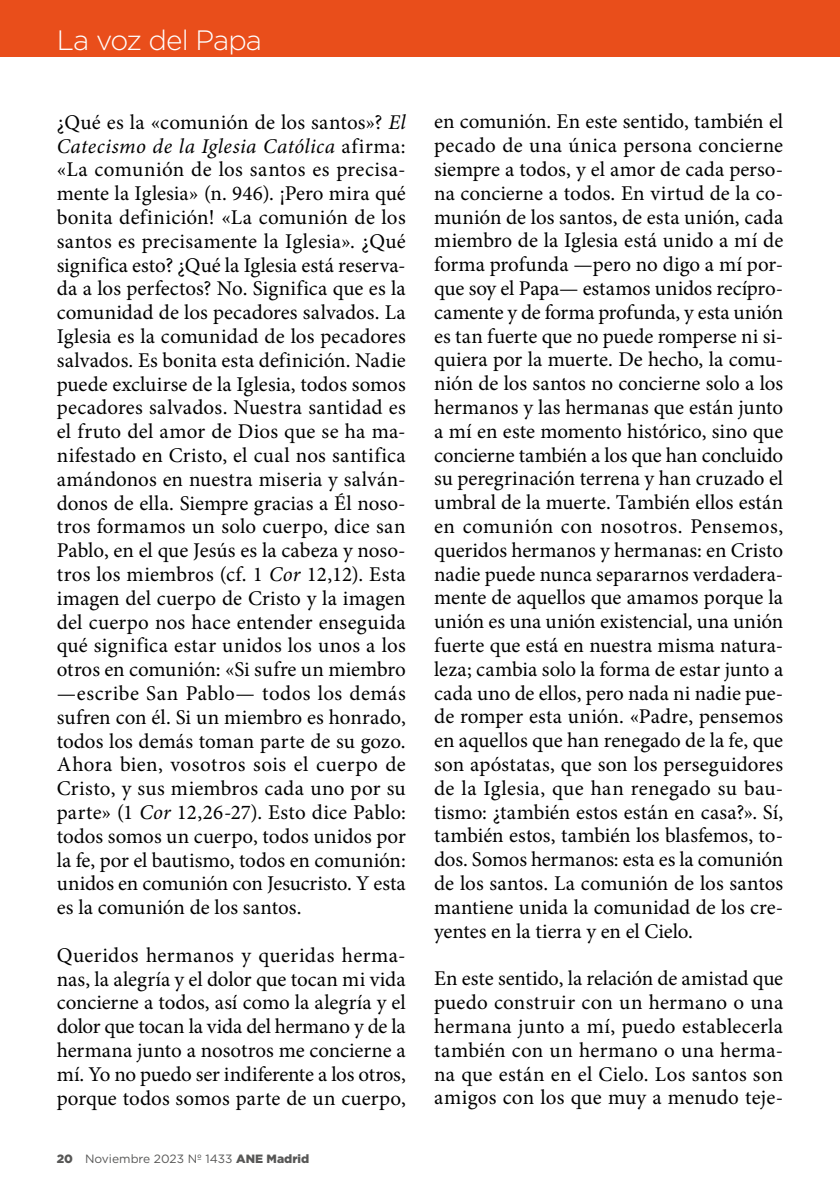
<style>
.page{position:relative;width:840px;height:1191px;background:#fff}
.page>*{position:absolute;margin:0;border:0;box-sizing:border-box;transform-origin:0 0}
.t1{font:300 28px "Gotham HTF";letter-spacing:-.03em;color:#fff}
.t2{font:21px/23.8px "Minion Pro";color:#000;text-align:justify}
.t3{font:12px "Gotham HTF";color:#575756}
.s1{font-style:italic}
.s2{font-weight:900}
</style>
<div class="page">
<div style="left:0;top:0;width:839px;height:57px;background:#e94e1b"></div>
<hr style="left:839px;top:0;width:1px;height:57px;background:#e94e1b">
<h1 class="t1" style="left:57px;top:25px;width:207px">La voz del Papa</h1>
<p class="t2" style="left:57px;top:110px;width:350px">¿Qué es la «comunión de los santos»? <span class="s1">El Catecismo de la Iglesia Católica</span> afirma: «La comunión de los santos es precisa&shy;mente la Iglesia» (n. 946). ¡Pero mira qué bonita definición! «La comunión de los santos es precisamente la Iglesia». ¿Qué significa esto? ¿Qué la Iglesia está reserva&shy;da a los perfectos? No. Significa que es la comunidad de los pecadores salvados. La Iglesia es la comunidad de los pecadores salvados. Es bonita esta definición. Nadie puede excluirse de la Iglesia, todos somos pecadores salvados. Nuestra santidad es el fruto del amor de Dios que se ha ma&shy;nifestado en Cristo, el cual nos santifica amándonos en nuestra miseria y salván&shy;donos de ella. Siempre gracias a Él noso&shy;tros formamos un solo cuerpo, dice san Pablo, en el que Jesús es la cabeza y noso&shy;tros los miembros (cf. 1 <span class="s1">Cor</span> 12,12). Esta imagen del cuerpo de Cristo y la imagen del cuerpo nos hace entender enseguida qué significa estar unidos los unos a los otros en comunión: «Si sufre un miembro —escribe San Pablo— todos los demás sufren con él. Si un miembro es honrado, todos los demás toman parte de su gozo.<br>Ahora bien, vosotros sois el cuerpo de Cristo, y sus miembros cada uno por su parte» (1 <span class="s1">Cor</span> 12,26-27). Esto dice Pablo: todos somos un cuerpo, todos unidos por la fe, por el bautismo, todos en comunión: unidos en comunión con Jesucristo. Y esta es la comunión de los santos.</p>
<p class="t2" style="left:57px;top:943px;width:350px">Queridos hermanos y queridas herma&shy;nas, la alegría y el dolor que tocan mi vida concierne a todos, así como la alegría y el dolor que tocan la vida del hermano y de la hermana junto a nosotros me concierne a mí. Yo no puedo ser indiferente a los otros, porque todos somos parte de un cuerpo,</p>
<p class="t3" style="left:57px;top:1151px;width:254px"><span class="s2">20</span> Noviembre 2023 Nº 1433 <span class="s2">ANE Madrid</span></p>
<p class="t2" style="left:434px;top:110px;width:350px">en comunión. En este sentido, también el pecado de una única persona concierne siempre a todos, y el amor de cada perso&shy;na concierne a todos. En virtud de la co&shy;munión de los santos, de esta unión, cada miembro de la Iglesia está unido a mí de forma profunda —pero no digo a mí por&shy;que soy el Papa— estamos unidos recípro&shy;camente y de forma profunda, y esta unión es tan fuerte que no puede romperse ni si&shy;quiera por la muerte. De hecho, la comu&shy;nión de los santos no concierne solo a los hermanos y las hermanas que están junto a mí en este momento histórico, sino que concierne también a los que han concluido su peregrinación terrena y han cruzado el umbral de la muerte. También ellos están en comunión con nosotros. Pensemos, queridos hermanos y hermanas: en Cristo nadie puede nunca separarnos verdadera&shy;mente de aquellos que amamos porque la unión es una unión existencial, una unión fuerte que está en nuestra misma natura&shy;leza; cambia solo la forma de estar junto a cada uno de ellos, pero nada ni nadie pue&shy;de romper esta unión. «Padre, pensemos en aquellos que han renegado de la fe, que son apóstatas, que son los perseguidores de la Iglesia, que han renegado su bau&shy;tismo: ¿también estos están en casa?». Sí, también estos, también los blasfemos, to&shy;dos. Somos hermanos: esta es la comunión de los santos. La comunión de los santos mantiene unida la comunidad de los cre&shy;yentes en la tierra y en el Cielo.</p>
<p class="t2" style="left:434px;top:966px;width:350px">En este sentido, la relación de amistad que puedo construir con un hermano o una hermana junto a mí, puedo establecerla también con un hermano o una herma&shy;na que están en el Cielo. Los santos son amigos con los que muy a menudo teje-</p>
</div>
